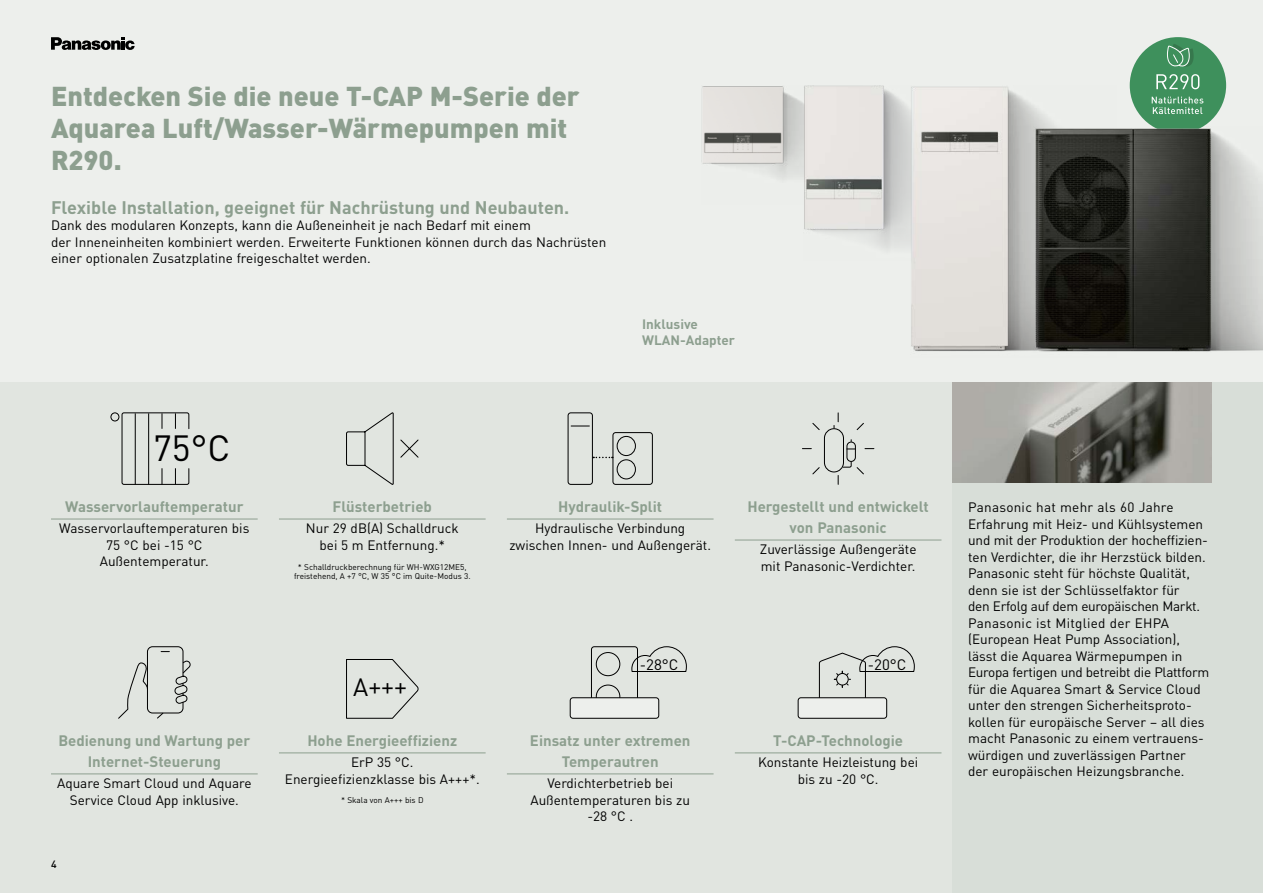
<style>
.page{position:relative;width:1263px;height:893px;background:#edefec}
.page>*{position:absolute;margin:0;border:0;box-sizing:border-box;transform-origin:0 0}
.t1{font:36px "DIN Pro";color:#000}
.t2{font:900 27px/32.4px "DIN Pro";color:#8d9f8f}
.t3{font:24.75px "DIN Pro";color:#000}
.t4{font:700 18px "DIN Pro";color:#8d9f8f}
.t5{font:700 15px/21px "DIN Pro";color:#8d9f8f;text-align:center}
.t6{font:15px "DIN Pro";color:#000}
.t7{font:13.5px/16.5px "DIN Pro";color:#000;text-align:center}
.t8{font:700 13.5px/16.5px "DIN Pro";color:#8d9f8f}
.t9{font:500 10.5px "DIN Pro";color:#000}
.t10{font:8.25px/9.9px "DIN Pro";color:#000;text-align:center}
</style>
<div class="page">
<div style="left:0;top:383px;width:1263px;height:510px;background:#e1e5e0"></div>
<svg style="left:346px;top:413px;width:48px;height:72px"></svg>
<svg style="left:400px;top:439px;width:19px;height:19px"></svg>
<img style="left:702px;top:86px;width:102px;height:93px">
<div style="left:952px;top:383px;width:311px;height:510px;background:#d8ded8"></div>
<hr style="left:51px;top:519px;width:207px;height:1px;background:#8d9f8f">
<hr style="left:507px;top:519px;width:206px;height:1px;background:#8d9f8f">
<hr style="left:279px;top:519px;width:207px;height:1px;background:#8d9f8f">
<hr style="left:279px;top:753px;width:207px;height:1px;background:#8d9f8f">
<hr style="left:51px;top:774px;width:207px;height:1px;background:#8d9f8f">
<hr style="left:507px;top:774px;width:206px;height:1px;background:#8d9f8f">
<hr style="left:735px;top:540px;width:206px;height:1px;background:#8d9f8f">
<hr style="left:735px;top:753px;width:206px;height:1px;background:#8d9f8f">
<svg style="left:346px;top:659px;width:73px;height:60px"></svg>
<div style="left:147px;top:646px;width:36px;height:67px;border:1px solid #000;border-radius:5px"></div>
<svg style="left:118px;top:662px;width:30px;height:57px"></svg>
<svg style="left:156px;top:712px;width:8px;height:7px"></svg>
<svg style="left:175px;top:660px;width:16px;height:44px"></svg>
<img style="left:804px;top:85px;width:106px;height:164px">
<svg style="left:802px;top:412px;width:73px;height:73px"></svg>
<svg style="left:593px;top:457px;width:20px;height:1px"></svg>
<div style="left:568px;top:412px;width:25px;height:73px;border:1px solid #000;border-radius:3px"></div>
<svg style="left:571px;top:426px;width:18px;height:1px"></svg>
<div style="left:613px;top:432px;width:40px;height:53px;border:1px solid #000;border-radius:3px"></div>
<div style="left:617px;top:459px;width:19px;height:20px;border:1px solid #000;border-radius:50%"></div>
<div style="left:617px;top:436px;width:19px;height:20px;border:1px solid #000;border-radius:50%"></div>
<div style="left:1130px;top:37px;width:96px;height:97px;background:#3e905c;border-radius:50%"></div>
<svg style="left:1156px;top:74px;width:43px;height:15px"></svg>
<svg style="left:1167px;top:44px;width:27px;height:23px"></svg>
<svg style="left:1152px;top:97px;width:51px;height:17px"></svg>
<img style="left:910px;top:86px;width:143px;height:265px">
<img style="left:1033px;top:126px;width:230px;height:226px">
<img style="left:952px;top:383px;width:260px;height:99px">
<svg style="left:175px;top:468px;width:1px;height:15px"></svg>
<hr style="left:148px;top:413px;width:1px;height:71px;background:#000">
<hr style="left:135px;top:413px;width:1px;height:71px;background:#000">
<div style="left:122px;top:412px;width:67px;height:73px;border:1px solid #000;border-radius:2px"></div>
<svg style="left:175px;top:413px;width:1px;height:16px"></svg>
<div style="left:111px;top:412px;width:8px;height:9px;border:1px solid #000;border-radius:50%"></div>
<svg style="left:162px;top:468px;width:1px;height:16px"></svg>
<svg style="left:162px;top:413px;width:1px;height:16px"></svg>
<div style="left:591px;top:646px;width:47px;height:68px;border:1px solid #000;border-radius:3px"></div>
<div style="left:596px;top:652px;width:24px;height:24px;border:1px solid #000;border-radius:50%"></div>
<div style="left:596px;top:685px;width:24px;height:24px;border:1px solid #000;border-radius:50%"></div>
<div style="left:570px;top:698px;width:89px;height:20px;background:#edefec;border-radius:3px"></div>
<div style="left:570px;top:697px;width:89px;height:22px;border:1px solid #000;border-radius:3px"></div>
<svg style="left:631px;top:646px;width:56px;height:26px"></svg>
<svg style="left:859px;top:646px;width:56px;height:26px"></svg>
<div style="left:819px;top:660px;width:47px;height:55px;border:1px solid #000;border-radius:3px"></div>
<svg style="left:834px;top:671px;width:16px;height:16px"></svg>
<div style="left:798px;top:698px;width:89px;height:20px;background:#edefec;border-radius:3px"></div>
<div style="left:798px;top:697px;width:89px;height:22px;border:1px solid #000;border-radius:3px"></div>
<svg style="left:51px;top:37px;width:84px;height:13px"></svg>
<h2 class="t2" style="left:51px;top:78px;width:530px">Entdecken Sie die neue T-CAP M-Serie der<br>Aquarea Luft/Wasser-Wärmepumpen mit<br>R290.</h2>
<h3 class="t4" style="left:51px;top:192px;width:520px">Flexible Installation, geeignet für Nachrüstung und Neubauten.</h3>
<p class="t7" style="left:51px;top:216px;width:557px;text-align:left">Dank des modularen Konzepts, kann die Außeneinheit je nach Bedarf mit einem<br>der Inneneinheiten kombiniert werden. Erweiterte Funktionen können durch das Nachrüsten einer optionalen Zusatzplatine freigeschaltet werden.</p>
<p class="t8" style="left:642px;top:314px;width:94px">Inklusive<br>WLAN-Adapter</p>
<h1 class="t1" style="left:153px;top:421px;width:79px">75°C</h1>
<p class="t5" style="left:65px;top:495px;width:180px">Wasservorlauftemperatur</p>
<p class="t7" style="left:59px;top:519px;width:192px">Wasservorlauftemperaturen bis<br>75 °C bei -15 °C<br>Außentemperatur.</p>
<p class="t5" style="left:333px;top:495px;width:101px">Flüsterbetrieb</p>
<p class="t7" style="left:306px;top:519px;width:154px">Nur 29 dB(A) Schalldruck bei 5 m Entfernung.*</p>
<p class="t10" style="left:294px;top:561px;width:178px">* Schalldruckberechnung für WH-WXG12ME5, freistehend, A +7 °C, W 35 °C im Quite-Modus 3.</p>
<p class="t5" style="left:558px;top:495px;width:105px">Hydraulik-Split</p>
<p class="t7" style="left:509px;top:519px;width:203px">Hydraulische Verbindung zwischen Innen- und Außengerät.</p>
<p class="t5" style="left:747px;top:495px;width:183px">Hergestellt und entwickelt von Panasonic</p>
<p class="t7" style="left:760px;top:540px;width:158px;text-align:left">Zuverlässige Außengeräte mit Panasonic-Verdichter.</p>
<p class="t5" style="left:58px;top:729px;width:193px">Bedienung und Wartung per<br>Internet-Steuerung</p>
<p class="t7" style="left:57px;top:774px;width:196px">Aquare Smart Cloud und Aquare<br>Service Cloud App inklusive.</p>
<p class="t9" style="left:51px;top:856px;width:7px">4</p>
<h3 class="t3" style="left:353px;top:667px;width:55px">A+++</h3>
<p class="t5" style="left:307px;top:729px;width:151px">Hohe Energieeffizienz</p>
<p class="t7" style="left:285px;top:753px;width:196px">ErP 35 °C.<br>Energieefizienzklasse bis A+++*.</p>
<p class="t10" style="left:341px;top:795px;width:84px">* Skala von A+++ bis D</p>
<p class="t6" style="left:640px;top:653px;width:40px">-28°C</p>
<p class="t6" style="left:868px;top:653px;width:40px">-20°C</p>
<p class="t5" style="left:530px;top:729px;width:162px">Einsatz unter extremen<br>Temperautren</p>
<p class="t7" style="left:530px;top:774px;width:161px">Verdichterbetrieb bei<br>Außentemperaturen bis zu -28 °C .</p>
<p class="t5" style="left:773px;top:729px;width:131px">T-CAP-Technologie</p>
<p class="t7" style="left:758px;top:753px;width:162px">Konstante Heizleistung bei bis zu -20 °C.</p>
<p class="t7" style="left:968px;top:498px;width:243px;text-align:left">Panasonic hat mehr als 60 Jahre Erfahrung mit Heiz- und Kühlsystemen und mit der Produktion der hocheffizien&shy;ten Verdichter, die ihr Herzstück bilden.<br>Panasonic steht für höchste Qualität, denn sie ist der Schlüsselfaktor für<br>den Erfolg auf dem europäischen Markt.<br>Panasonic ist Mitglied der EHPA (European Heat Pump Association), lässt die Aquarea Wärmepumpen in Europa fertigen und betreibt die Plattform für die Aquarea Smart &amp; Service Cloud unter den strengen Sicherheitsproto&shy;kollen für europäische Server – all dies macht Panasonic zu einem vertrauens&shy;würdigen und zuverlässigen Partner der europäischen Heizungsbranche.</p>
</div>
